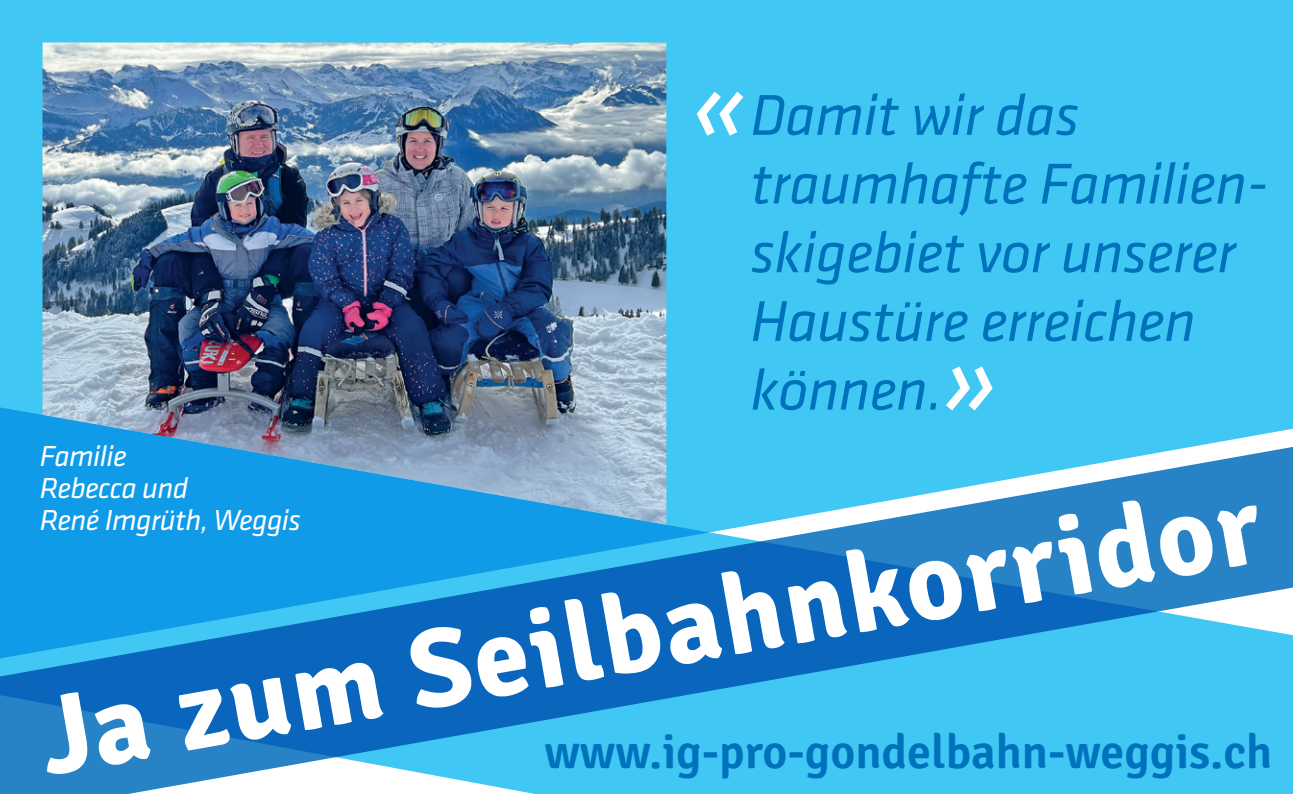
<style>
.page{position:relative;width:1293px;height:794px;background:#fff}
.page>*{position:absolute;margin:0;border:0;box-sizing:border-box;transform-origin:0 0}
.t1{font:700 112px "Signika";color:#fff}
.t2{font:italic 59.6px/68.8px "Klavika";letter-spacing:-.01em;color:#0072bc}
.t3{font:600 48px "Signika";color:#0072bc}
.t4{font:italic 30px "Klavika";letter-spacing:-.02em;color:#fff}
.s1{font-size:114.4px;color:#fff}
</style>
<div class="page">
<div style="left:0;top:0;width:1293px;height:447px;background:#40c7f4"></div>
<img style="left:43px;top:43px;width:623px;height:404px">
<svg style="left:0;top:447px;width:1293px;height:347px;background:#319ddb"></svg>
<p class="t2" style="left:750px;top:82px;width:519px;text-indent:-59px"><span class="s1">«</span>Damit wir das traumhafte Familien&shy;skigebiet vor unserer<br>Haustüre erreichen können.<span class="s1">»</span></p>
<p class="t4" style="left:40px;top:440px;width:89px">Familie</p>
<p class="t4" style="left:40px;top:472px;width:150px">Rebecca und</p>
<p class="t4" style="left:40px;top:504px;width:263px">René Imgrüth, Weggis</p>
<p class="t1" style="left:28px;top:672px;width:1239px;rotate:-10deg">Ja zum Seilbahnkorridor</p>
<p class="t3" style="left:544px;top:724px;width:729px">www.ig-pro-gondelbahn-weggis.ch</p>
</div>
